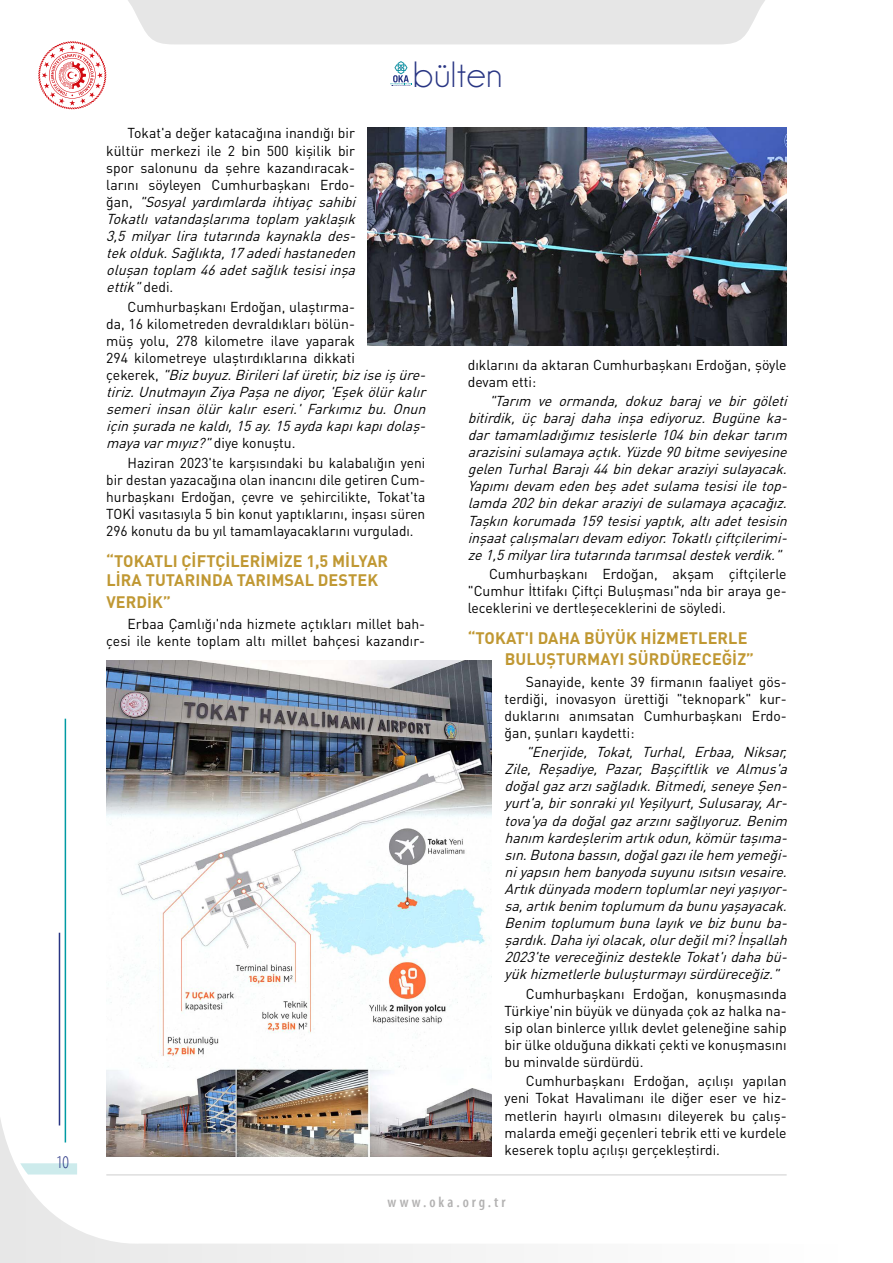
<style>
.page{position:relative;width:893px;height:1263px;background:#fff}
.page>*{position:absolute;margin:0;border:0;box-sizing:border-box;transform-origin:0 0}
.t1{font:36.9px "Champagne&Limousines";letter-spacing:.02em;color:#283583}
.t2{font:300 condensed 18px "Myriad Pro";color:#283583}
.t3{font:700 16.5px/19.8px "DIN Pro";letter-spacing:.005em;color:#c09833}
.t4{font:600 condensed 15px "Myriad Pro";letter-spacing:.2em;color:#b3b2b2}
.t5{font:italic 14.25px/17.1px "DIN Pro";color:#000}
.t6{font:14.25px/17.1px "DIN Pro";color:#000;text-align:justify}
.t7{font:14.25px/17.1px "DIN Pro";color:#000;text-align:justify;scale:.96 1}
.s1{font-style:normal}
</style>
<div class="page">
<svg style="left:0;top:1053px;width:787px;height:210px"></svg>
<svg style="left:20px;top:1163px;width:57px;height:11px"></svg>
<hr style="left:65px;top:719px;width:1px;height:423px;background:#009aa3">
<hr style="left:59px;top:933px;width:1px;height:192px;background:#283583">
<hr style="left:106px;top:1174px;width:681px;height:1px;background:#000">
<svg style="left:38px;top:0;width:727px;height:109px"></svg>
<img style="left:106px;top:660px;width:386px;height:496px">
<img style="left:368px;top:128px;width:419px;height:218px">
<p class="t2" style="left:56px;top:1153px;width:14px">10</p>
<h1 class="t1" style="left:413px;top:56px;width:91px">bülten</h1>
<p class="t5" style="left:106px;top:124px;width:255px;text-indent:21px"><span class="s1">Tokat'a değer katacağına inandığı bir kültür merkezi ile 2 bin 500 kişilik bir spor salonunu da şehre kazandıracak&shy;larını söyleyen Cumhurbaşkanı Erdo&shy;ğ a n ,</span> "Sosyal yardımlarda ihtiyaç sahibi Tokatlı vatandaşlarıma toplam yaklaşık 3,5 milyar lira tutarında kaynakla des&shy;tekolduk.Sağlıkta,17adedihastaneden oluşantoplam 46adetsağlıktesisiinşa ettik"<span class="s1">d e d i .</span></p>
<p class="t5" style="left:106px;top:298px;width:325px;text-indent:21px"><span class="s1">Cumhurbaşkanı Erdoğan, ulaştırma-<br>da, 16 kilometreden devraldıkları bölün-<br>müş yolu, 278 kilometre ilave yaparak<br>294 kilometreye ulaştırdıklarına dikkati<br>ç e k e r e k ,</span> "Bizbuyuz.Birilerilafüretir,biziseişüre&shy;tiriz.UnutmayınZiyaPaşanediyor,'Eşekölürkalır semeri insan ölür kalır eseri.' Farkımız bu. Onun içinşuradanekaldı,15ay.15aydakapıkapıdolaş&shy;mayavarmıyız?"<span class="s1">d i ye ko n u şt u .</span></p>
<p class="t7" style="left:106px;top:454px;width:334px;text-indent:21px">Haziran 2023'te karşısındaki bu kalabalığın yeni bir destan yazacağına olan inancını dile getiren Cum&shy;hurbaşkanı Erdoğan, çevre ve şehircilikte, Tokat'ta TOKİ vasıtasıyla 5 bin konut yaptıklarını, inşası süren 296 konutu da bu yıl tamamlayacaklarını vurguladı.</p>
<p class="t3" style="left:106px;top:550px;width:283px">“TOKATLI ÇIFTÇILERIMIZE 1,5 MILYAR<br>LIRA TUTARINDA TARIMSAL DESTEK</p>
<p class="t3" style="left:106px;top:591px;width:66px">VERDIK”</p>
<p class="t6" style="left:106px;top:615px;width:320px;text-align:right">Erbaa Çamlığı'nda hizmete açtıkları millet bah&shy;çesi ile kente toplam altı millet bahçesi kazandır-</p>
<p class="t6" style="left:468px;top:355px;width:320px">dıklarını da aktaran Cumhurbaşkanı Erdoğan, şöyle devam etti:</p>
<p class="t5" style="left:468px;top:392px;width:325px;text-align:justify;text-indent:21px">"Tarım ve ormanda, dokuz baraj ve bir göleti bitirdik, üç baraj daha inşa ediyoruz. Bugüne ka&shy;dartamamladığımıztesislerle104bindekartarım arazisinisulamayaaçtık.Yüzde90bitmeseviyesine gelenTurhalBarajı44bindekararaziyisulayacak.<br>Yapımıdevam edenbeşadetsulamatesisiiletop&shy;lamda202bindekararaziyidesulamayaaçacağız.<br>Taşkınkorumada159tesisiyaptık,altıadettesisin inşaatçalışmalarıdevam ediyor.Tokatlıçiftçilerimi&shy;ze1,5milyarliratutarındatarımsaldestekverdik."</p>
<p class="t6" style="left:468px;top:565px;width:320px;text-indent:21px">Cumhurbaşkanı Erdoğan, akşam çiftçilerle "Cumhur İttifakı Çiftçi Buluşması"nda bir araya ge&shy;leceklerini ve dertleşeceklerini de söyledi.</p>
<p class="t3" style="left:505px;top:626px;width:251px;line-height:21.6px;text-indent:-37px">“TOKAT'I DAHA BÜYÜK HIZMETLERLE<br>BULUŞTURMAYI SÜRDÜRECEĞIZ”</p>
<p class="t6" style="left:505px;top:673px;width:284px;text-indent:21px">Sanayide, kente 39 firmanın faaliyet gös&shy;terdiği, inovasyon ürettiği "teknopark" kur&shy;duklarını anımsatan Cumhurbaşkanı Erdo&shy;ğan, şunları kaydetti:</p>
<p class="t5" style="left:505px;top:743px;width:288px;text-align:justify;text-indent:21px">"Enerjide, Tokat, Turhal, Erbaa, Niksar, Zile, Reşadiye, Pazar, Başçiftlik ve Almus'a doğalgazarzısağladık.Bitmedi,seneyeŞen&shy;yurt'a,birsonrakiyılYeşilyurt,Sulusaray,Ar&shy;tova'yadadoğalgazarzınısağlıyoruz.Benim hanım kardeşlerim artıkodun,kömürtaşıma&shy;sın.Butonabassın,doğalgazıilehem yemeği&shy;niyapsınhem banyodasuyunuısıtsınvesaire.<br>Artıkdünyadamoderntoplumlarneyiyaşıyor&shy;sa,artıkbenim toplumum dabunuyaşayacak.<br>Benim toplumum bunalayıkvebizbunuba&shy;şardık.Dahaiyiolacak,olurdeğilmi?İnşallah 2023'tevereceğinizdestekleTokat'ıdahabü&shy;yükhizmetlerlebuluşturmayısürdüreceğiz."</p>
<p class="t6" style="left:505px;top:985px;width:284px;text-indent:21px">Cumhurbaşkanı Erdoğan, konuşmasında Türkiye'nin büyük ve dünyada çok az halka na&shy;sip olan binlerce yıllık devlet geleneğine sahip bir ülke olduğuna dikkati çekti ve konuşmasını bu minvalde sürdürdü.</p>
<p class="t6" style="left:505px;top:1072px;width:284px;text-indent:21px">Cumhurbaşkanı Erdoğan, açılışı yapılan yeni Tokat Havalimanı ile diğer eser ve hiz&shy;metlerin hayırlı olmasını dileyerek bu çalış&shy;malarda emeği geçenleri tebrik etti ve kurdele keserek toplu açılışı gerçekleştirdi.</p>
<p class="t4" style="left:387px;top:1194px;width:120px">www.oka.org.tr</p>
</div>
